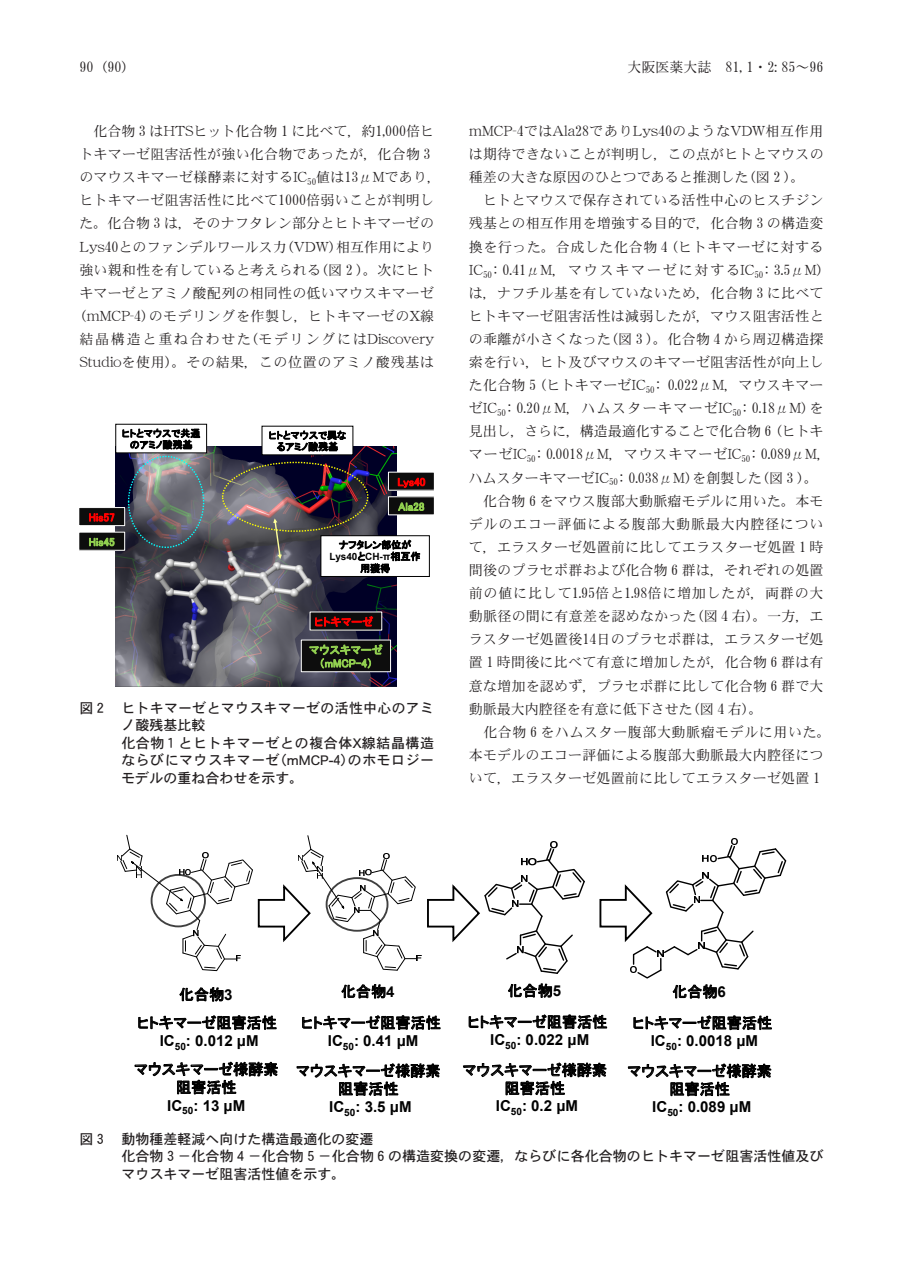
<style>
.page{position:relative;width:903px;height:1275px;background:#fff}
.page>*{position:absolute;margin:0;border:0;box-sizing:border-box;transform-origin:0 0}
.t1{font:15.05px/18px "MS P Gothic";letter-spacing:.005em;color:#000;text-align:center}
.t2{font:700 15.05px/17.8px "Arial";color:#000;text-align:center}
.本文{font:14px/23.1px "DFHS Mincho W3 WINP RKSJ H";letter-spacing:.015em;color:#231f20;text-align:justify}
.図説{font:14px/17.5px "DFHS Gothic W5 WINP RKSJ H";letter-spacing:.005em;color:#231f20}
.t3{font:14px "DFHS Mincho W3 WIN RKSJ H";color:#231f20}
.t4{font:11.2px/24.7px "MS P Gothic";letter-spacing:.005em;color:#f00}
.t5{font:11.2px/13.5px "MS P Gothic";letter-spacing:.005em;color:#92d050;text-align:center}
.t6{font:9.97px/11.4px "MS P Gothic";letter-spacing:.005em;color:#000;text-align:center}
.s1{font-family:"DFHS Mincho W3 WINP RKSJ H"}
.s2{font-family:"DFHS Mincho W3 WIN RKSJ H"}
.s3{color:#92d050}
.s4{font-family:"Arial";font-weight:700}
.s5{font-family:"DFHS Gothic W5 WIN RKSJ H"}
.s6{font-family:"Hiragino Kaku W5 90 msp RKSJ H";font-size:12.25px}
.s7{font-family:"MS P Gothic";font-weight:400}
</style>
<div class="page">
<img style="left:117px;top:855px;width:3px;height:6px">
<img style="left:417px;top:955px;width:4px;height:6px">
<svg style="left:120px;top:835px;width:296px;height:137px"></svg>
<img style="left:550px;top:841px;width:7px;height:6px">
<img style="left:731px;top:838px;width:7px;height:6px">
<svg style="left:599px;top:844px;width:188px;height:135px"></svg>
<svg style="left:427px;top:847px;width:158px;height:127px"></svg>
<img style="left:116px;top:446px;width:281px;height:240px">
<div style="left:262px;top:426px;width:91px;height:29px;background:#fff"></div>
<div style="left:321px;top:536px;width:108px;height:40px;background:#fff"></div>
<div style="left:321px;top:535px;width:109px;height:42px;border:1px solid #000"></div>
<div style="left:128px;top:456px;width:76px;height:92px;border:1px dashed #0ff;border-radius:50%"></div>
<div style="left:310px;top:612px;width:72px;height:18px;background:#0d0d0d"></div>
<div style="left:301px;top:640px;width:89px;height:32px;background:#0d0d0d"></div>
<div style="left:301px;top:640px;width:90px;height:32px;border:1px solid #fff"></div>
<div style="left:116px;top:424px;width:91px;height:29px;background:#fff"></div>
<svg style="left:273px;top:518px;width:9px;height:41px"></svg>
<div style="left:388px;top:472px;width:46px;height:18px;background:#0d0d0d"></div>
<div style="left:388px;top:472px;width:47px;height:18px;border:1px solid #fff"></div>
<div style="left:388px;top:497px;width:46px;height:18px;background:#0d0d0d"></div>
<div style="left:388px;top:496px;width:47px;height:19px;border:1px solid #fff"></div>
<div style="left:79px;top:508px;width:46px;height:18px;background:#0d0d0d"></div>
<div style="left:79px;top:507px;width:46px;height:19px;border:1px solid #fff"></div>
<div style="left:79px;top:532px;width:46px;height:18px;background:#0d0d0d"></div>
<p class="t3" style="left:79px;top:60px;width:58px">90<span class="s1">（</span>90<span class="s1">）</span></p>
<p class="本文" style="left:627px;top:55px;width:198px">大阪医薬大誌　<span class="s2">81</span>, <span class="s2">1</span>・<span class="s2">2</span>: <span class="s2">85</span>～<span class="s2">96</span></p>
<p class="本文" style="left:72px;top:119px;width:370px;text-align:center">　化合物 <span class="s2">3</span> はHTSヒット化合物 <span class="s2">1</span> に比べて，約<span class="s2">1</span>,<span class="s2">000</span>倍ヒトキマーゼ阻害活性が強い化合物であったが，化合物 <span class="s2">3</span>のマウスキマーゼ様酵素に対するIC<sub>50</sub>値は<span class="s2">13</span>μMであり，ヒトキマーゼ阻害活性に比べて<span class="s2">1000</span>倍弱いことが判明した。化合物 <span class="s2">3</span> は，そのナフタレン部分とヒトキマーゼの<br>Lys<span class="s2">40</span>とのファンデルワールス力（VDW）相互作用により強い親和性を有していると考えられる（図 <span class="s2">2</span> ）。次にヒトキマーゼとアミノ酸配列の相同性の低いマウスキマーゼ（mMCP-<span class="s2">4</span>）のモデリングを作製し，ヒトキマーゼのX線結晶構造と重ね合わせた（モデリングにはDiscovery<br>Studioを使用）。その結果，この位置のアミノ酸残基は</p>
<p class="本文" style="left:469px;top:119px;width:356px">mMCP-<span class="s2">4</span>ではAla<span class="s2">28</span>でありLys<span class="s2">40</span>のようなVDW相互作用は期待できないことが判明し，この点がヒトとマウスの種差の大きな原因のひとつであると推測した（図 <span class="s2">2</span> ）。</p>
<p class="本文" style="left:469px;top:189px;width:363px;text-align:left">　ヒトとマウスで保存されている活性中心のヒスチジン残基との相互作用を増強する目的で，化合物 <span class="s2">3</span> の構造変換を行った。合成した化合物 <span class="s2">4</span>（ヒトキマーゼに対するIC<sub>50</sub>：<span class="s2">0</span>.<span class="s2">41</span>μM，マウスキマーゼに対するIC<sub>50</sub>：<span class="s2">3</span>.<span class="s2">5</span>μM）は，ナフチル基を有していないため，化合物 <span class="s2">3</span> に比べてヒトキマーゼ阻害活性は減弱したが，マウス阻害活性との乖離が小さくなった（図 <span class="s2">3</span> ）。化合物 <span class="s2">4</span> から周辺構造探索を行い，ヒト及びマウスのキマーゼ阻害活性が向上した化合物 <span class="s2">5</span>（ヒトキマーゼIC<sub>50</sub>： <span class="s2">0</span>.<span class="s2">022</span>μM，マウスキマーゼIC<sub>50</sub>：<span class="s2">0</span>.<span class="s2">20</span>μM，ハムスターキマーゼIC<sub>50</sub>：<span class="s2">0</span>.<span class="s2">18</span>μM）を見出し，さらに，構造最適化することで化合物 <span class="s2">6</span>（ヒトキマーゼIC<sub>50</sub>：<span class="s2">0</span>.<span class="s2">0018</span>μM，マウスキマーゼIC<sub>50</sub>：<span class="s2">0</span>.<span class="s2">089</span>μM，ハムスターキマーゼIC<sub>50</sub>：<span class="s2">0</span>.<span class="s2">038</span>μM）を創製した（図 <span class="s2">3</span> ）。</p>
<p class="本文" style="left:469px;top:489px;width:356px">　化合物 <span class="s2">6</span> をマウス腹部大動脈瘤モデルに用いた。本モデルのエコー評価による腹部大動脈最大内腔径について，エラスターゼ処置前に比してエラスターゼ処置 <span class="s2">1</span> 時間後のプラセボ群および化合物 <span class="s2">6</span> 群は，それぞれの処置前の値に比して<span class="s2">1</span>.<span class="s2">95</span>倍と<span class="s2">1</span>.<span class="s2">98</span>倍に増加したが，両群の大動脈径の間に有意差を認めなかった（図 <span class="s2">4</span> 右）。一方，エラスターゼ処置後<span class="s2">14</span>日のプラセボ群は，エラスターゼ処置 <span class="s2">1</span> 時間後に比べて有意に増加したが，化合物 <span class="s2">6</span> 群は有意な増加を認めず，プラセボ群に比して化合物 <span class="s2">6</span> 群で大動脈最大内腔径を有意に低下させた（図 <span class="s2">4</span> 右）。</p>
<p class="本文" style="left:469px;top:720px;width:363px;text-align:left">　化合物 <span class="s2">6</span> をハムスター腹部大動脈瘤モデルに用いた。本モデルのエコー評価による腹部大動脈最大内腔径について，エラスターゼ処置前に比してエラスターゼ処置 <span class="s2">1</span></p>
<p class="t6" style="left:122px;top:428px;width:80px">ヒトとマウスで共通のアミノ酸残基</p>
<p class="t6" style="left:269px;top:429px;width:79px">ヒトとマウスで異なるアミノ酸残基</p>
<p class="t4" style="left:397px;top:470px;width:29px">Lys40<br><span class="s3">Ala28</span></p>
<p class="t4" style="left:89px;top:505px;width:28px">His57<br><span class="s3">His45</span></p>
<p class="t6" style="left:330px;top:539px;width:92px">ナフタレン部位が<br><span class="s4">Lys40</span>と<span class="s4">CH-π</span>相互作用獲得</p>
<p class="t4" style="left:314px;top:609px;width:60px">ヒトキマーゼ</p>
<p class="t5" style="left:309px;top:643px;width:75px">マウスキマーゼ（mMCP-4）</p>
<p class="図説" style="left:79px;top:699px;width:26px">図<span class="s5">2</span></p>
<p class="図説" style="left:121px;top:699px;width:314px">ヒトキマーゼとマウスキマーゼの活性中心のアミノ酸残基比較</p>
<p class="図説" style="left:121px;top:734px;width:314px;text-align:justify">化合物 <span class="s5">1</span> とヒトキマーゼとの複合体<span class="s6">X</span>線結晶構造ならびにマウスキマーゼ（<span class="s6">mMCP-</span><span class="s5">4</span>）のホモロジーモデルの重ね合わせを示す。</p>
<p class="t6" style="left:469px;top:703px;width:18px">図２</p>
<p class="t1" style="left:179px;top:985px;width:55px">化合物<span class="s4">3</span></p>
<p class="t1" style="left:137px;top:1014px;width:141px">ヒトキマーゼ阻害活性<br><span class="s4">IC</span><sub>50</sub><span class="s4">: 0.012 μM</span></p>
<p class="t1" style="left:134px;top:1060px;width:146px">マウスキマーゼ様酵素阻害活性<br><span class="s4">IC</span><sub>50</sub><span class="s4">: 13 μM</span></p>
<p class="t1" style="left:341px;top:982px;width:55px">化合物<span class="s4">4</span></p>
<p class="t1" style="left:301px;top:1014px;width:141px">ヒトキマーゼ阻害活性<br><span class="s4">IC</span><sub>50</sub><span class="s4">: 0.41 μM</span></p>
<p class="t1" style="left:296px;top:1062px;width:146px">マウスキマーゼ様酵素阻害活性<br><span class="s4">IC</span><sub>50</sub><span class="s4">: 3.5 μM</span></p>
<p class="t1" style="left:507px;top:982px;width:55px">化合物<span class="s4">5</span></p>
<p class="t1" style="left:468px;top:1013px;width:141px">ヒトキマーゼ阻害活性<br><span class="s4">IC</span><sub>50</sub><span class="s4">: 0.022 μM</span></p>
<p class="t1" style="left:463px;top:1061px;width:146px">マウスキマーゼ様酵素阻害活性<br><span class="s4">IC</span><sub>50</sub><span class="s4">: 0.2 μM</span></p>
<p class="t1" style="left:672px;top:982px;width:55px">化合物<span class="s4">6</span></p>
<p class="t2" style="left:632px;top:1014px;width:141px"><span class="s7">ヒトキマーゼ阻害活性<br></span>IC<sub>50</sub>: 0.0018 μM</p>
<p class="t1" style="left:627px;top:1062px;width:146px">マウスキマーゼ様酵素阻害活性<br><span class="s4">IC</span><sub>50</sub><span class="s4">: 0.089 μM</span></p>
<p class="図説" style="left:79px;top:1130px;width:26px">図<span class="s5">3</span></p>
<p class="図説" style="left:121px;top:1130px;width:254px">動物種差軽減へ向けた構造最適化の変遷</p>
<p class="図説" style="left:121px;top:1147px;width:704px">化合物 <span class="s5">3</span> －化合物 <span class="s5">4</span> －化合物 <span class="s5">5</span> －化合物 <span class="s5">6</span> の構造変換の変遷，ならびに各化合物のヒトキマーゼ阻害活性値及びマウスキマーゼ阻害活性値を示す。</p>
</div>
